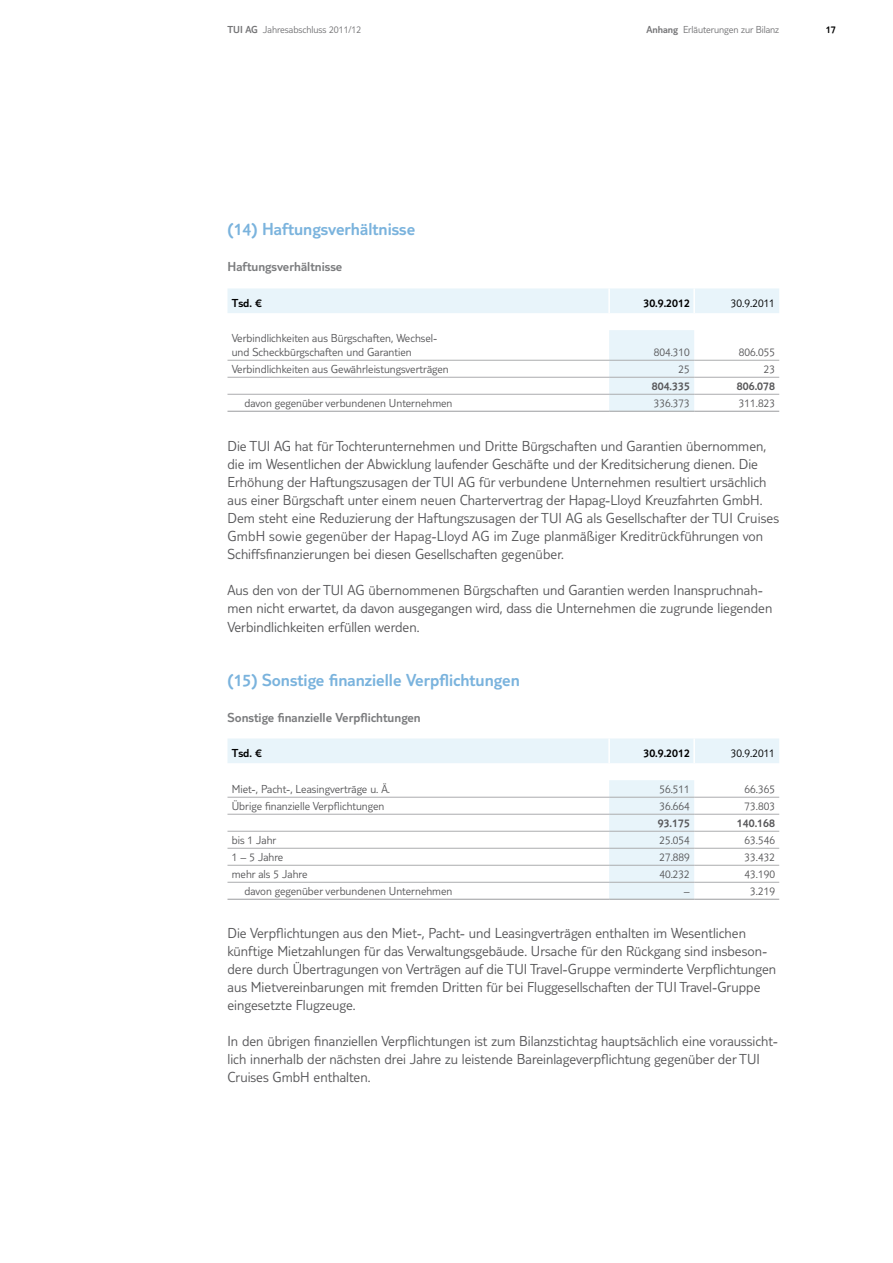
<style>
.page{position:relative;width:893px;height:1263px;background:#fff}
.page>*{position:absolute;margin:0;border:0;box-sizing:border-box;transform-origin:0 0}
.t1{font:300 18px "TUI Type";color:#7ab3dd}
.t2{font:300 15px/18px "TUI Type";color:#58585a}
.t3{font:300 13.5px "TUI Type";color:#7b7c7e}
.t4{font:300 12px/13.5px "TUI Type";color:#58585a}
.t5{font:300 12px "TUI Type";color:#000}
.t6{font:300 12px "TUI Type";color:#58585a}
.t7{font:300 12px "TUI Type";color:#000}
.t8{font:300 10.5px "TUI Type";letter-spacing:-.005em;color:#757577}
.t9{font:300 10.5px "TUI Type";color:#000}
.s1{font-style:inherit}
</style>
<div class="page">
<svg style="left:227px;top:288px;width:552px;height:89px"></svg>
<svg style="left:609px;top:288px;width:85px;height:123px"></svg>
<hr style="left:693px;top:288px;width:2px;height:25px;background:#fff">
<hr style="left:608px;top:288px;width:2px;height:25px;background:#fff">
<hr style="left:227px;top:394px;width:382px;height:1px;background:#abacae">
<hr style="left:227px;top:360px;width:382px;height:1px;background:#abacae">
<hr style="left:227px;top:377px;width:382px;height:1px;background:#abacae">
<hr style="left:609px;top:360px;width:85px;height:1px;background:#abacae">
<hr style="left:609px;top:377px;width:85px;height:1px;background:#abacae">
<hr style="left:609px;top:394px;width:85px;height:1px;background:#abacae">
<hr style="left:694px;top:377px;width:85px;height:1px;background:#abacae">
<hr style="left:694px;top:394px;width:85px;height:1px;background:#abacae">
<hr style="left:227px;top:411px;width:382px;height:1px;background:#abacae">
<hr style="left:609px;top:411px;width:85px;height:1px;background:#abacae">
<hr style="left:694px;top:411px;width:85px;height:1px;background:#abacae">
<hr style="left:694px;top:360px;width:85px;height:1px;background:#abacae">
<svg style="left:227px;top:738px;width:552px;height:144px"></svg>
<svg style="left:609px;top:738px;width:85px;height:161px;background:#e9f4f9"></svg>
<hr style="left:693px;top:738px;width:2px;height:25px;background:#fff">
<hr style="left:608px;top:738px;width:2px;height:25px;background:#fff">
<hr style="left:227px;top:882px;width:382px;height:1px;background:#abacae">
<hr style="left:227px;top:797px;width:382px;height:1px;background:#abacae">
<hr style="left:227px;top:814px;width:382px;height:1px;background:#abacae">
<hr style="left:227px;top:831px;width:382px;height:1px;background:#abacae">
<hr style="left:227px;top:848px;width:382px;height:1px;background:#abacae">
<hr style="left:227px;top:865px;width:382px;height:1px;background:#abacae">
<hr style="left:609px;top:797px;width:85px;height:1px;background:#abacae">
<hr style="left:609px;top:814px;width:85px;height:1px;background:#abacae">
<hr style="left:609px;top:831px;width:85px;height:1px;background:#abacae">
<hr style="left:609px;top:848px;width:85px;height:1px;background:#abacae">
<hr style="left:609px;top:865px;width:85px;height:1px;background:#abacae">
<hr style="left:609px;top:882px;width:85px;height:1px;background:#abacae">
<hr style="left:694px;top:814px;width:85px;height:1px;background:#abacae">
<hr style="left:694px;top:882px;width:85px;height:1px;background:#abacae">
<hr style="left:227px;top:899px;width:382px;height:1px;background:#abacae">
<hr style="left:609px;top:899px;width:85px;height:1px;background:#abacae">
<hr style="left:694px;top:899px;width:85px;height:1px;background:#abacae">
<hr style="left:694px;top:797px;width:85px;height:1px;background:#abacae">
<hr style="left:694px;top:831px;width:85px;height:1px;background:#abacae">
<hr style="left:694px;top:848px;width:85px;height:1px;background:#abacae">
<hr style="left:694px;top:865px;width:85px;height:1px;background:#abacae">
<p class="t8" style="left:227px;top:23px;width:135px"><span class="s1">TUI AG</span> Jahresabschluss 2011/12</p>
<p class="t8" style="left:646px;top:23px;width:134px"><span class="s1">Anhang</span> Erläuterungen zur Bilanz</p>
<p class="t9" style="left:826px;top:23px;width:12px">17</p>
<p class="t1" style="left:227px;top:219px;width:189px">(14) Haftungsverhältnisse</p>
<p class="t3" style="left:227px;top:259px;width:116px">Haftungsverhältnisse</p>
<p class="t5" style="left:232px;top:296px;width:31px">Tsd. €</p>
<p class="t5" style="left:643px;top:296px;width:48px">30.9.2012</p>
<p class="t7" style="left:731px;top:296px;width:46px">30.9.2011</p>
<p class="t4" style="left:232px;top:331px;width:207px">Verbindlichkeiten aus Bürgschaften, Wechsel&shy;und Scheckbürgschaften und Garantien</p>
<p class="t4" style="left:654px;top:345px;width:38px">804.310</p>
<p class="t4" style="left:739px;top:345px;width:38px">806.055</p>
<p class="t4" style="left:232px;top:362px;width:218px">Verbindlichkeiten aus Gewährleistungsverträgen</p>
<p class="t4" style="left:679px;top:362px;width:13px">25</p>
<p class="t4" style="left:764px;top:362px;width:13px">23</p>
<p class="t6" style="left:652px;top:379px;width:40px">804.335</p>
<p class="t6" style="left:737px;top:379px;width:40px">806.078</p>
<p class="t4" style="left:245px;top:396px;width:209px">davon gegenüber verbundenen Unternehmen</p>
<p class="t4" style="left:654px;top:396px;width:38px">336.373</p>
<p class="t4" style="left:739px;top:396px;width:38px">311.823</p>
<p class="t2" style="left:227px;top:437px;width:553px">Die TUI AG hat für Tochterunternehmen und Dritte Bürgschaften und Garantien übernommen, die im Wesentlichen der Abwicklung laufender Geschäfte und der Kreditsicherung dienen. Die Erhöhung der Haftungszusagen der TUI AG für verbundene Unternehmen resultiert ursächlich aus einer Bürgschaft unter einem neuen Chartervertrag der Hapag-Lloyd Kreuzfahrten GmbH .<br>Dem steht eine Reduzierung der Haftungszusagen der TUI AG als Gesellschafter der TUI Cruises GmbH sowie gegenüber der Hapag-Lloyd AG im Zuge planmäßiger Kreditrückführungen von Schiffsfinanzierungen bei diesen Gesellschaften gegenüber.</p>
<p class="t2" style="left:227px;top:581px;width:546px">Aus den von der TUI AG übernommenen Bürgschaften und Garantien werden Inanspruchnah&shy;men nicht erwartet, da davon ausgegangen wird, dass die Unternehmen die zugrunde liegenden<br>Verbindlichkeiten erfüllen werden.</p>
<p class="t1" style="left:227px;top:669px;width:294px">(15) Sonstige finanzielle Verpflichtungen</p>
<p class="t3" style="left:227px;top:709px;width:195px">Sonstige finanzielle Verpflichtungen</p>
<p class="t5" style="left:232px;top:746px;width:31px">Tsd. €</p>
<p class="t5" style="left:643px;top:746px;width:48px">30.9.2012</p>
<p class="t7" style="left:731px;top:746px;width:46px">30.9.2011</p>
<p class="t4" style="left:232px;top:781px;width:160px">Miet-, Pacht-, Leasingverträge u. Ä.</p>
<p class="t4" style="left:659px;top:782px;width:32px">56.511</p>
<p class="t4" style="left:744px;top:782px;width:32px">66.365</p>
<p class="t4" style="left:232px;top:798px;width:154px">Übrige finanzielle Verpflichtungen</p>
<p class="t4" style="left:659px;top:799px;width:32px">36.664</p>
<p class="t4" style="left:744px;top:799px;width:32px">73.803</p>
<p class="t6" style="left:658px;top:816px;width:34px">93.175</p>
<p class="t6" style="left:737px;top:816px;width:40px">140.168</p>
<p class="t4" style="left:232px;top:833px;width:46px">bis 1 Jahr</p>
<p class="t4" style="left:659px;top:833px;width:32px">25.054</p>
<p class="t4" style="left:744px;top:833px;width:32px">63.546</p>
<p class="t4" style="left:232px;top:850px;width:53px">1 – 5 Jahre</p>
<p class="t4" style="left:659px;top:850px;width:32px">27.889</p>
<p class="t4" style="left:744px;top:850px;width:32px">33.432</p>
<p class="t4" style="left:232px;top:867px;width:77px">mehr als 5 Jahre</p>
<p class="t4" style="left:659px;top:867px;width:32px">40.232</p>
<p class="t4" style="left:744px;top:867px;width:32px">43.190</p>
<p class="t4" style="left:244px;top:884px;width:209px">davon gegenüber verbundenen Unternehmen</p>
<p class="t4" style="left:684px;top:884px;width:7px">–</p>
<p class="t4" style="left:750px;top:884px;width:26px">3.219</p>
<p class="t2" style="left:227px;top:923px;width:550px">Die Verpflichtungen aus den Miet-, Pacht- und Leasingverträgen enthalten im Wesentlichen künftige Mietzahlungen für das Verwaltungsgebäude. Ursache für den Rückgang sind insbeson&shy;dere durch Übertragungen von Verträgen auf die TUI Travel-Gruppe verminderte Verpflichtungen aus Mietvereinbarungen mit fremden Dritten für bei Fluggesellschaften der TUI Travel-Gruppe eingesetzte Flugzeuge.</p>
<p class="t2" style="left:227px;top:1031px;width:552px">In den übrigen finanziellen Verpflichtungen ist zum Bilanzstichtag hauptsächlich eine voraussicht&shy;lich innerhalb der nächsten drei Jahre zu leistende Bareinlageverpflichtung gegenüber der TUI<br>Cruises GmbH enthalten.</p>
</div>
